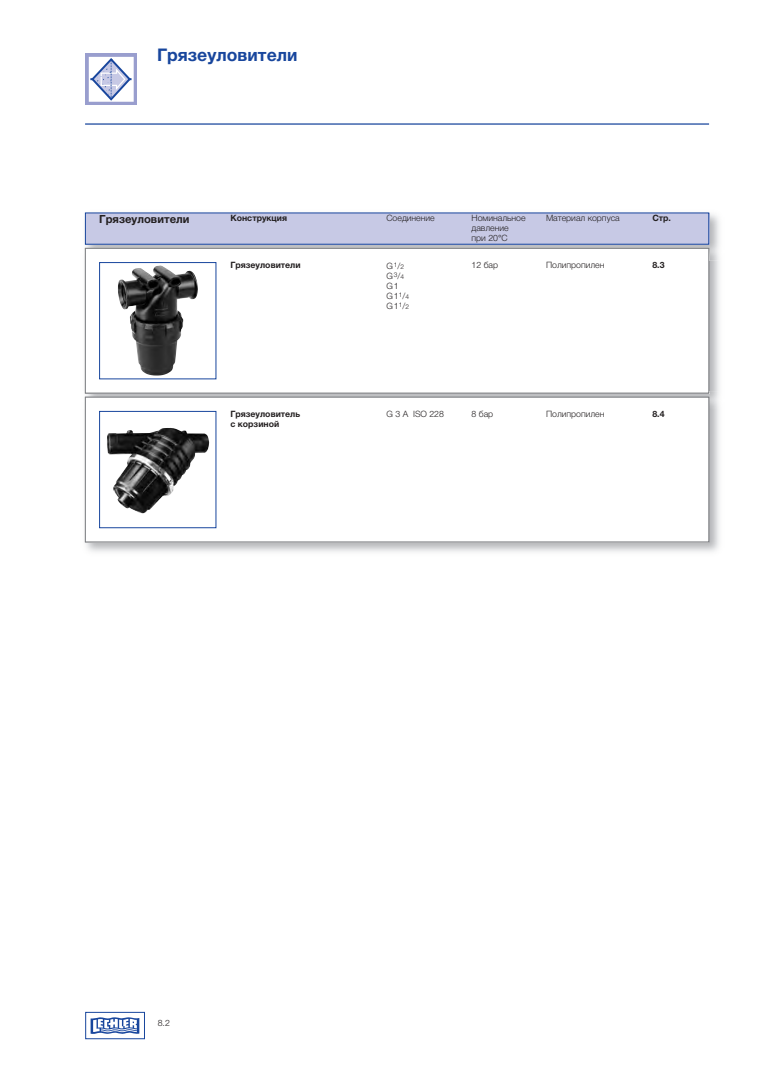
<style>
.page{position:relative;width:780px;height:1088px;background:#fff}
.page>*{position:absolute;margin:0;border:0;box-sizing:border-box;transform-origin:0 0}
.t1{font:700 17.5px "Helvetica Neue LTCYR";color:#18469d}
.t2{font:700 11.25px "Helvetica Neue LTCYR";color:#231f20}
.t3{font:300 8.75px/10px "Helvetica Neue LTCYR";color:#231f20}
.t4{font:700 8.75px/10px "Helvetica Neue LTCYR";color:#231f20}
.s1{font-size:6.5px}
</style>
<div class="page">
<img style="left:84px;top:391px;width:636px;height:161px">
<img style="left:84px;top:212px;width:636px;height:49px">
<div style="left:85px;top:1012px;width:60px;height:27px;border:1px solid #18469d"></div>
<svg style="left:91px;top:1017px;width:48px;height:17px"></svg>
<div style="left:85px;top:248px;width:623px;height:145px;background:#fff"></div>
<div style="left:85px;top:248px;width:624px;height:145px;border:1px solid #808285"></div>
<div style="left:85px;top:397px;width:623px;height:145px;background:#fff"></div>
<div style="left:85px;top:397px;width:624px;height:145px;border:1px solid #808285"></div>
<img style="left:118px;top:266px;width:80px;height:109px">
<div style="left:99px;top:262px;width:117px;height:117px;border:1px solid #18469d"></div>
<img style="left:107px;top:428px;width:102px;height:85px">
<div style="left:99px;top:411px;width:117px;height:117px;border:1px solid #18469d"></div>
<div style="left:86px;top:213px;width:622px;height:31px;background:#c7c9e5"></div>
<hr style="left:85px;top:123px;width:624px;height:2px;background:#18469d">
<div style="left:85px;top:53px;width:52px;height:52px;background:linear-gradient(to right,#999ece,#999ece)"></div>
<div style="left:89px;top:57px;width:45px;height:45px;border:3px solid #fff"></div>
<svg style="left:90px;top:57px;width:42px;height:45px"></svg>
<h1 class="t1" style="left:157px;top:48px;width:142px">Грязеуловители</h1>
<p class="t2" style="left:99px;top:215px;width:92px">Грязеуловители</p>
<p class="t4" style="left:230px;top:213px;width:58px">Конструкция</p>
<p class="t3" style="left:386px;top:213px;width:50px">Соединение</p>
<p class="t3" style="left:471px;top:213px;width:55px">Номинальное</p>
<p class="t3" style="left:546px;top:213px;width:75px">Материал корпуса</p>
<p class="t4" style="left:652px;top:213px;width:20px">Стр.</p>
<p class="t3" style="left:471px;top:223px;width:39px">давление при 20°C</p>
<p class="t4" style="left:652px;top:261px;width:14px">8.3</p>
<p class="t3" style="left:386px;top:261px;width:24px">G<sup>1</sup>/<span class="s1">2<br></span>G<sup>3</sup>/<span class="s1">4<br></span>G1<br>G1<sup>1</sup>/<span class="s1">4<br></span>G1<sup>1</sup>/<span class="s1">2</span></p>
<p class="t3" style="left:471px;top:261px;width:28px">12 бар</p>
<p class="t3" style="left:546px;top:261px;width:60px">Полипропилен</p>
<p class="t4" style="left:230px;top:261px;width:72px">Грязеуловители</p>
<p class="t4" style="left:230px;top:410px;width:71px">Грязеуловитель с корзиной</p>
<p class="t3" style="left:386px;top:410px;width:59px">G 3 A ISO 228</p>
<p class="t3" style="left:471px;top:410px;width:23px">8 бар</p>
<p class="t3" style="left:546px;top:410px;width:60px">Полипропилен</p>
<p class="t4" style="left:652px;top:410px;width:14px">8.4</p>
<p class="t3" style="left:158px;top:1018px;width:14px">8.2</p>
</div>
